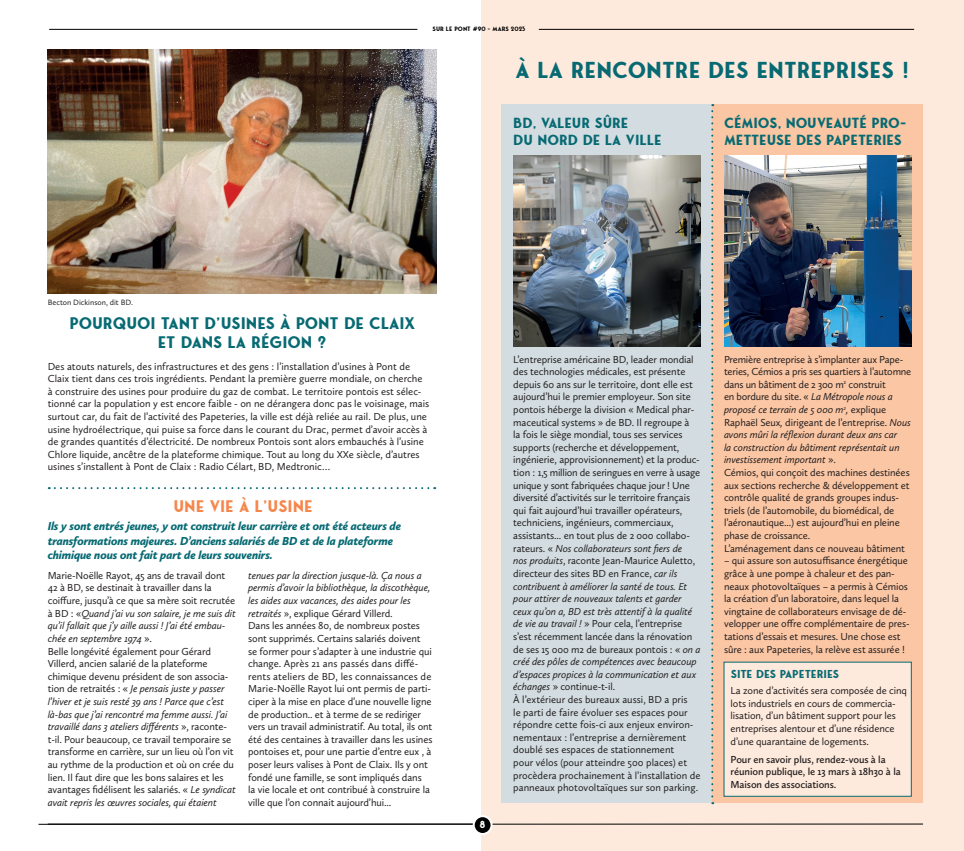
<style>
.page{position:relative;width:964px;height:851px;background:#fff}
.page>*{position:absolute;margin:0;border:0;box-sizing:border-box;transform-origin:0 0}
.t1{font:700 22px "Fonseca";color:#076a73}
.t2{font:700 16px/19.2px "Fonseca";letter-spacing:-.01em;color:#076a73;text-align:center}
.t3{font:700 16px "Fonseca";letter-spacing:-.005em;color:#f5874d}
.t4{font:700 14px/16.8px "Fonseca";letter-spacing:-.01em;color:#076a73}
.t5{font:italic 900 12px/14.4px "Calluna Sans";letter-spacing:-.01em;color:#076a73}
.t6{font:700 11px "Fonseca";letter-spacing:-.01em;color:#076a73}
.t7{font:10.5px/12.6px "Calluna Sans";letter-spacing:-.01em;color:#231f20}
.t8{font:italic 10.5px/12.6px "Calluna Sans";letter-spacing:-.01em;color:#231f20}
.t9{font:600 10.5px/12.6px "Calluna Sans";letter-spacing:-.01em;color:#231f20}
.t10{font:700 9.7px "Fonseca";color:#fff}
.t11{font:8px "Calluna Sans";color:#231f20}
.t12{font:700 6px "Fonseca";color:#000}
.s1{font-style:italic}
.s2{font-style:normal}
</style>
<div class="page">
<img style="left:48px;top:49px;width:388px;height:244px">
<svg style="left:49px;top:487px;width:386px;height:2px"></svg>
<div style="left:482px;top:0;width:482px;height:850px;background:#feeadc"></div>
<div style="left:712px;top:104px;width:211px;height:699px;background:#fbc6a3"></div>
<div style="left:501px;top:104px;width:211px;height:699px;background:#d3dde1"></div>
<hr style="left:38px;top:823px;width:885px;height:1px;background:#000">
<img style="left:513px;top:155px;width:187px;height:192px">
<svg style="left:711px;top:104px;width:2px;height:700px"></svg>
<img style="left:724px;top:155px;width:187px;height:192px">
<div style="left:723px;top:661px;width:189px;height:135px;background:#feeadc"></div>
<div style="left:474px;top:816px;width:17px;height:17px;background:#000;border-radius:50%"></div>
<div style="left:473px;top:815px;width:19px;height:19px;border:2px solid #fff;border-radius:50%"></div>
<hr style="left:49px;top:29px;width:368px;height:1px;background:#000">
<hr style="left:539px;top:29px;width:375px;height:1px;background:#000">
<p class="t12" style="left:432px;top:25px;width:94px">SUR LE PONT #90 - MARS 2023</p>
<p class="t1" style="left:515px;top:57px;width:395px">À LA RENCONTRE DES ENTREPRISES !</p>
<p class="t4" style="left:513px;top:114px;width:150px">BD, VALEUR SÛRE<br>DU NORD DE LA VILLE</p>
<p class="t4" style="left:724px;top:114px;width:184px">CÉMIOS, NOUVEAUTÉ PRO-<br>METTEUSE DES PAPETERIES</p>
<p class="t11" style="left:48px;top:297px;width:87px">Becton Dickinson, dit BD.</p>
<p class="t2" style="left:70px;top:314px;width:347px">POURQUOI TANT D’USINES À PONT DE CLAIX<br>ET DANS LA RÉGION ?</p>
<p class="t7" style="left:48px;top:359px;width:383px">Des atouts naturels, des infrastructures et des gens : l’installation d’usines à Pont de Claix tient dans ces trois ingrédients. Pendant la première guerre mondiale, on cherche à construire des usines pour produire du gaz de combat. Le territoire pontois est sélec&shy;tionné car la population y est encore faible - on ne dérangera donc pas le voisinage, mais surtout car, du fait de l’activité des Papeteries, la ville est déjà reliée au rail. De plus, une usine hydroélectrique, qui puise sa force dans le courant du Drac, permet d’avoir accès à de grandes quantités d’électricité. De nombreux Pontois sont alors embauchés à l’usine Chlore liquide, ancêtre de la plateforme chimique. Tout au long du XXe siècle, d’autres usines s’installent à Pont de Claix : Radio Célart, BD, Medtronic…</p>
<p class="t3" style="left:173px;top:497px;width:141px">UNE VIE À L’USINE</p>
<p class="t5" style="left:48px;top:518px;width:355px">Ils y sont entrés jeunes, y ont construit leur carrière et ont été acteurs de transformations majeures. D’anciens salariés de BD et de la plateforme chimique nous ont fait part de leurs souvenirs.</p>
<p class="t7" style="left:48px;top:569px;width:190px">Marie-Noëlle Rayot, 45 ans de travail dont 42 à BD, se destinait à travailler dans la coiffure, jusqu’à ce que sa mère soit recrutée à BD : «<span class="s1">Quand j’ai vu son salaire, je me suis dit qu’il fallait que j’y aille aussi ! J’ai été embau&shy;chée en septembre 1974</span> ».</p>
<p class="t7" style="left:48px;top:644px;width:190px">Belle longévité également pour Gérard Villerd, ancien salarié de la plateforme chimique devenu président de son associa&shy;tion de retraités : « <span class="s1">Je pensais juste y passer l’hiver et je suis resté 39 ans ! Parce que c’est là-bas que j’ai rencontré ma femme aussi. J’ai travaillé dans 3 ateliers différents</span> », raconte&shy;t-il. Pour beaucoup, ce travail temporaire se transforme en carrière, sur un lieu où l’on vit au rythme de la production et où on crée du lien. Il faut dire que les bons salaires et les avantages fidélisent les salariés. « <span class="s1">Le syndicat avait repris les œuvres sociales, qui étaient</span></p>
<p class="t8" style="left:248px;top:569px;width:184px">tenues par la direction jusque-là. Ça nous a permis d’avoir la bibliothèque, la discothèque, les aides aux vacances, des aides pour les retraités <span class="s2">», explique Gérard Villerd.</span></p>
<p class="t7" style="left:248px;top:619px;width:186px">Dans les années 80, de nombreux postes sont supprimés. Certains salariés doivent<br>se former pour s’adapter à une industrie qui change. Après 21 ans passés dans diffé&shy;rents ateliers de BD, les connaissances de Marie-Noëlle Rayot lui ont permis de parti&shy;ciper à la mise en place d’une nouvelle ligne de production.. et à terme de se rediriger vers un travail administratif. Au total, ils ont été des centaines à travailler dans les usines pontoises et, pour une partie d’entre eux , à poser leurs valises à Pont de Claix. Ils y ont fondé une famille, se sont impliqués dans<br>la vie locale et ont contribué à construire la ville que l’on connait aujourd’hui...</p>
<p class="t10" style="left:480px;top:818px;width:7px">8</p>
<p class="t7" style="left:513px;top:352px;width:189px">L’entreprise américaine BD, leader mondial des technologies médicales, est présente depuis 60 ans sur le territoire, dont elle est aujourd’hui le premier employeur. Son site pontois héberge la division « Medical phar&shy;maceutical systems » de BD. Il regroupe à<br>la fois le siège mondial, tous ses services supports (recherche et développement, ingénierie, approvisionnement) et la produc&shy;tion : 1,5 million de seringues en verre à usage unique y sont fabriquées chaque jour ! Une diversité d’activités sur le territoire français qui fait aujourd’hui travailler opérateurs, techniciens, ingénieurs, commerciaux, assistants... en tout plus de 2 000 collabo&shy;rateurs. « <span class="s1">Nos collaborateurs sont fiers de<br>nos produits</span>, raconte Jean-Maurice Auletto, directeur des sites BD en France, <span class="s1">car ils contribuent à améliorer la santé de tous. Et pour attirer de nouveaux talents et garder ceux qu’on a, BD est très attentif à la qualité de vie au travail !</span> » Pour cela, l’entreprise s’est récemment lancée dans la rénovation de ses 15 000 m2 de bureaux pontois : « <span class="s1">on a créé des pôles de compétences avec beaucoup d’espaces propices à la communication et aux échanges</span> » continue-t-il.</p>
<p class="t7" style="left:513px;top:693px;width:189px">À l’extérieur des bureaux aussi, BD a pris<br>le parti de faire évoluer ses espaces pour répondre cette fois-ci aux enjeux environ&shy;nementaux : l’entreprise a dernièrement doublé ses espaces de stationnement<br>pour vélos (pour atteindre 500 places) et procèdera prochainement à l’installation de panneaux photovoltaïques sur son parking.</p>
<p class="t7" style="left:724px;top:352px;width:189px">Première entreprise à s’implanter aux Pape&shy;teries, Cémios a pris ses quartiers à l’automne dans un bâtiment de 2 300 m<sup>2</sup> construit<br>en bordure du site. « <span class="s1">La Métropole nous a proposé ce terrain de 5 000 m</span><sup>2</sup><span class="s1">,</span> explique Raphaël Seux<span class="s1">,</span> dirigeant de l’entreprise. <span class="s1">Nous avons mûri la réflexion durant deux ans car<br>la construction du bâtiment représentait un investissement important</span> ».</p>
<p class="t7" style="left:724px;top:466px;width:187px">Cémios, qui conçoit des machines destinées aux sections recherche &amp; développement et contrôle qualité de grands groupes indus&shy;triels (de l’automobile, du biomédical, de l’aéronautique...) est aujourd’hui en pleine phase de croissance.</p>
<p class="t7" style="left:724px;top:541px;width:183px">L’aménagement dans ce nouveau bâtiment</p>
<p class="t7" style="left:724px;top:554px;width:187px">– qui assure son autosuffisance énergétique grâce à une pompe à chaleur et des pan&shy;neaux photovoltaïques – a permis à Cémios la création d’un laboratoire, dans lequel la vingtaine de collaborateurs envisage de dé&shy;velopper une offre complémentaire de pres&shy;tations d’essais et mesures. Une chose est sûre : aux Papeteries, la relève est assurée !</p>
<p class="t6" style="left:731px;top:667px;width:110px">SITE DES PAPETERIES</p>
<p class="t7" style="left:730px;top:684px;width:178px">La zone d’activités sera composée de cinq lots industriels en cours de commercia&shy;lisation, d’un bâtiment support pour les entreprises alentour et d’une résidence d’une quarantaine de logements.</p>
<p class="t9" style="left:730px;top:752px;width:172px">Pour en savoir plus, rendez-vous à la réunion publique, le 13 mars à 18h30 à la<br>Maison des associations.</p>
</div>
